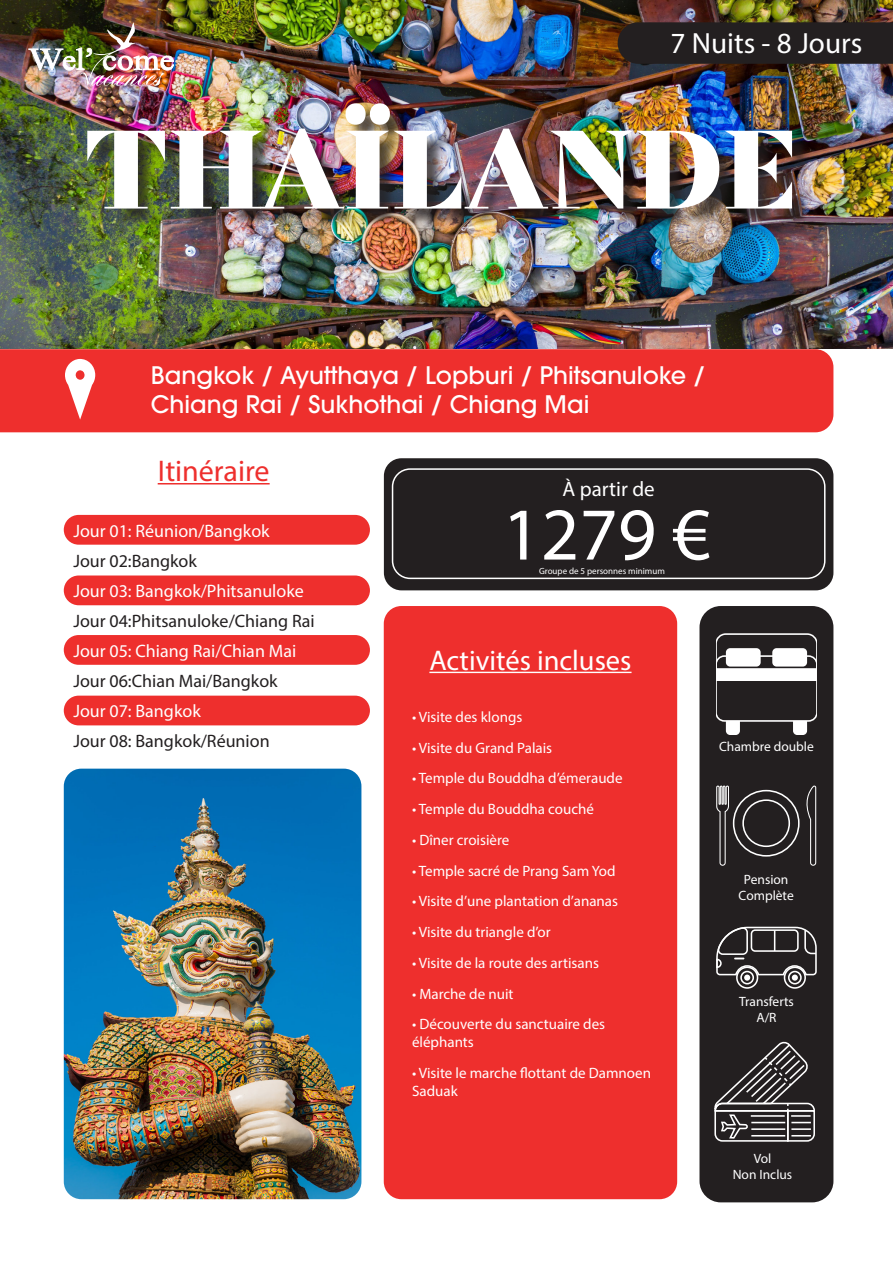
<style>
.page{position:relative;width:893px;height:1263px;background:#fff}
.page>*{position:absolute;margin:0;border:0;box-sizing:border-box;transform-origin:0 0}
.t1{font:108px "Bely Display";color:#fff}
.t2{font:75px "Myriad Pro";color:#fff}
.t3{font:30px "Myriad Pro";color:#ee2f2d}
.t4{font:29.25px "Myriad Pro";color:#fff}
.t5{font:28.5px "Myriad Pro";color:#fff}
.t6{font:500 24px/28.8px "ITC Avant Garde Pro";color:#fff}
.t7{font:21px "Myriad Pro";color:#fff}
.t8{font:18px "Myriad Pro";color:#fff}
.t9{font:18px "Myriad Pro";color:#231f20}
.t10{font:15px/18px "Myriad Pro";color:#fff}
.t11{font:13.5px/16.2px "Myriad Pro";color:#fff;text-align:center}
.t12{font:9px "Myriad Pro";color:#fff}
</style>
<div class="page">
<img style="left:0;top:0;width:893px;height:349px">
<div style="left:0;top:349px;width:833px;height:83px;background:#ee2f2d"></div>
<div style="left:64px;top:515px;width:306px;height:30px;background:#ee2f2d;border-radius:15px"></div>
<div style="left:64px;top:575px;width:306px;height:30px;background:#ee2f2d;border-radius:15px"></div>
<div style="left:64px;top:635px;width:306px;height:30px;background:#ee2f2d;border-radius:15px"></div>
<div style="left:64px;top:696px;width:306px;height:29px;background:#ee2f2d;border-radius:15px"></div>
<div style="left:384px;top:606px;width:293px;height:593px;background:#ee2f2d;border-radius:18px"></div>
<hr style="left:429px;top:672px;width:202px;height:1px;background:#fff">
<hr style="left:158px;top:483px;width:112px;height:1px;background:#ee2f2d">
<img style="left:64px;top:769px;width:297px;height:430px">
<svg style="left:65px;top:359px;width:30px;height:61px"></svg>
<div style="left:618px;top:22px;width:275px;height:42px;background:#231f20"></div>
<img style="left:29px;top:22px;width:145px;height:64px">
<div style="left:90px;top:106px;width:721px;height:121px;background:#231f20;opacity:.75"></div>
<div style="left:384px;top:458px;width:449px;height:132px;background:#231f20;border-radius:18px"></div>
<div style="left:699px;top:606px;width:134px;height:596px;background:#231f20;border-radius:21px"></div>
<svg style="left:716px;top:633px;width:101px;height:102px"></svg>
<div style="left:733px;top:790px;width:67px;height:67px;border:2px solid #fff;border-radius:50%"></div>
<div style="left:742px;top:799px;width:48px;height:48px;border:2px solid #fff;border-radius:50%"></div>
<svg style="left:806px;top:785px;width:10px;height:81px"></svg>
<svg style="left:716px;top:785px;width:13px;height:81px"></svg>
<div style="left:744px;top:974px;width:6px;height:7px;background:#fff;border-radius:50%"></div>
<div style="left:736px;top:966px;width:22px;height:23px;border:2px solid #fff;border-radius:50%"></div>
<div style="left:740px;top:971px;width:14px;height:13px;border:2px solid #fff;border-radius:50%"></div>
<div style="left:784px;top:966px;width:22px;height:23px;border:2px solid #fff;border-radius:50%"></div>
<div style="left:788px;top:971px;width:14px;height:13px;border:2px solid #fff;border-radius:50%"></div>
<div style="left:792px;top:974px;width:6px;height:7px;background:#fff;border-radius:50%"></div>
<svg style="left:716px;top:927px;width:101px;height:49px"></svg>
<svg style="left:714px;top:1042px;width:101px;height:100px"></svg>
<div style="left:392px;top:468px;width:433px;height:111px;border:2px solid #fff;border-radius:18px"></div>
<h3 class="t4" style="left:671px;top:25px;width:193px">7 Nuits - 8 Jours</h3>
<h1 class="t1" style="left:85px;top:82px;width:715px">THAÏLANDE</h1>
<h3 class="t6" style="left:151px;top:361px;width:556px">Bangkok / Ayutthaya / Lopburi / Phitsanuloke /<br>Chiang Rai / Sukhothai / Chiang Mai</h3>
<h3 class="t3" style="left:158px;top:452px;width:113px">Itinéraire</h3>
<p class="t8" style="left:73px;top:520px;width:198px">Jour 01: Réunion/Bangkok</p>
<p class="t9" style="left:73px;top:550px;width:125px">Jour 02:Bangkok</p>
<p class="t8" style="left:73px;top:580px;width:232px">Jour 03: Bangkok/Phitsanuloke</p>
<p class="t9" style="left:73px;top:610px;width:243px">Jour 04:Phitsanuloke/Chiang Rai</p>
<p class="t8" style="left:73px;top:640px;width:224px">Jour 05: Chiang Rai/Chian Mai</p>
<p class="t9" style="left:73px;top:670px;width:206px">Jour 06:Chian Mai/Bangkok</p>
<p class="t8" style="left:73px;top:700px;width:129px">Jour 07: Bangkok</p>
<p class="t9" style="left:73px;top:730px;width:198px">Jour 08: Bangkok/Réunion</p>
<h3 class="t7" style="left:562px;top:476px;width:94px">À partir de</h3>
<h2 class="t2" style="left:502px;top:488px;width:210px">1279 €</h2>
<p class="t12" style="left:539px;top:565px;width:127px">Groupe de 5 personnes minimum</p>
<h3 class="t5" style="left:429px;top:642px;width:204px">Activités incluses</h3>
<p class="t10" style="left:412px;top:708px;width:112px">• Visite des klongs</p>
<p class="t10" style="left:412px;top:738px;width:142px">• Visite du Grand Palais</p>
<p class="t10" style="left:412px;top:769px;width:212px">• Temple du Bouddha d’émeraude</p>
<p class="t10" style="left:412px;top:800px;width:183px">• Temple du Bouddha couché</p>
<p class="t10" style="left:412px;top:831px;width:99px">• Dîner croisière</p>
<p class="t10" style="left:412px;top:861px;width:205px">• Temple sacré de Prang Sam Yod</p>
<p class="t10" style="left:412px;top:892px;width:208px">• Visite d’une plantation d’ananas</p>
<p class="t10" style="left:412px;top:923px;width:140px">• Visite du triangle d’or</p>
<p class="t10" style="left:412px;top:954px;width:188px">• Visite de la route des artisans</p>
<p class="t10" style="left:412px;top:984px;width:103px">• Marche de nuit</p>
<p class="t10" style="left:412px;top:1015px;width:195px">• Découverte du sanctuaire des éléphants</p>
<p class="t10" style="left:412px;top:1064px;width:240px">• Visite le marche flottant de Damnoen<br>Saduak</p>
<p class="t11" style="left:719px;top:738px;width:96px">Chambre double</p>
<p class="t11" style="left:739px;top:871px;width:57px">Pension<br>Complète</p>
<p class="t11" style="left:739px;top:993px;width:56px">Transferts<br>A/R</p>
<p class="t11" style="left:733px;top:1150px;width:61px">Vol<br>Non Inclus</p>
</div>
